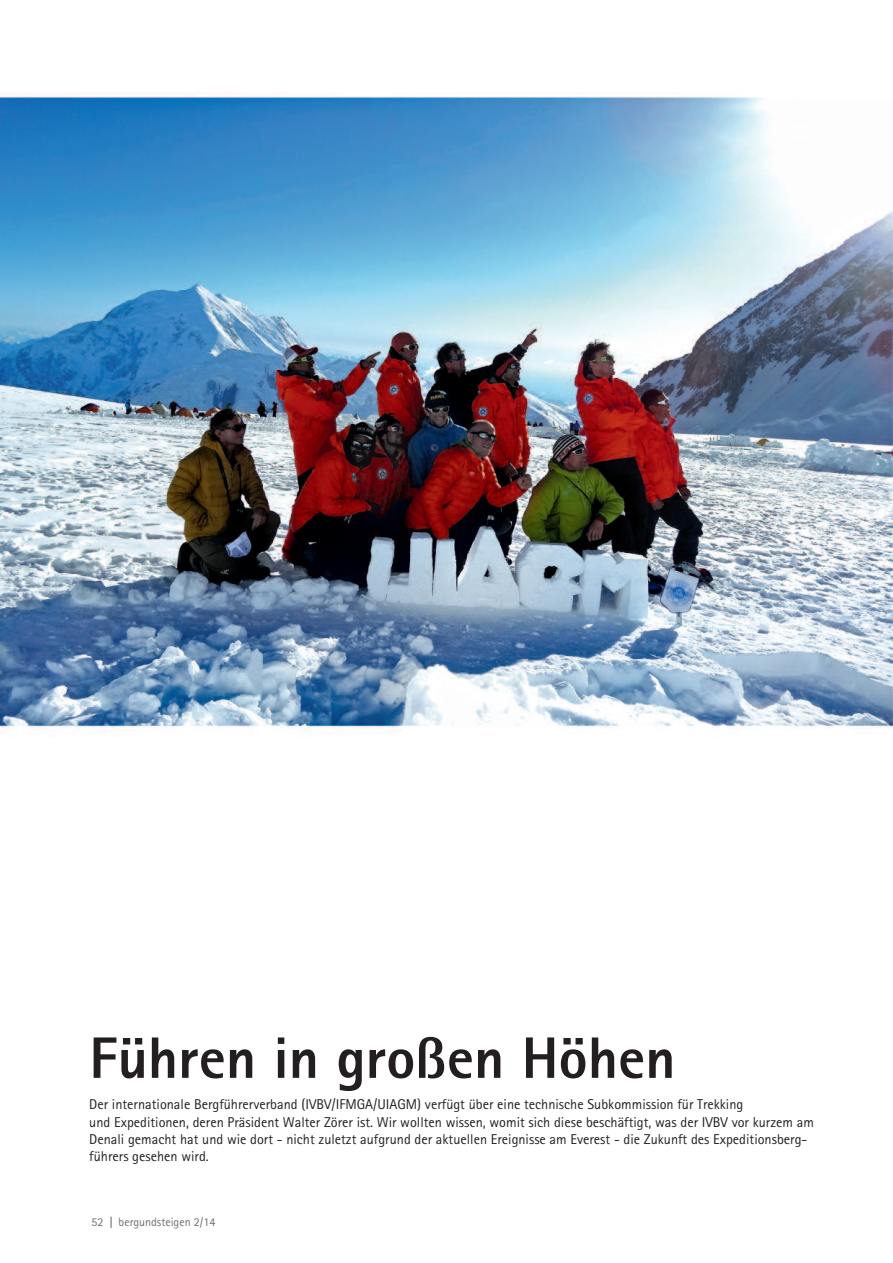
<style>
.page{position:relative;width:893px;height:1263px;background:#fff}
.page>*{position:absolute;margin:0;border:0;box-sizing:border-box;transform-origin:0 0}
.t1{font:800 58.5px "Agfa Rotis Sans Serif";color:#231f20}
.t2{font:14.25px/17.2px "Agfa Rotis Sans Serif";color:#231f20}
.t3{font:12px "Agfa Rotis Sans Serif";color:#6c6d70}
</style>
<div class="page">
<img style="left:0;top:96px;width:893px;height:632px">
<h1 class="t1" style="left:89px;top:1037px;width:588px">Führen in großen Höhen</h1>
<p class="t2" style="left:89px;top:1097px;width:726px">Der internationale Bergführerverband (IVBV/IFMGA/UIAGM) verfügt über eine technische Subkommission für Trekking<br>und Expeditionen, deren Präsident Walter Zörer ist. Wir wollten wissen, womit sich diese beschäftigt, was der IVBV vor kurzem am Denali gemacht hat und wie dort - nicht zuletzt aufgrund der aktuellen Ereignisse am Everest - die Zukunft des Expeditionsberg&shy;führers gesehen wird.</p>
<p class="t3" style="left:91px;top:1217px;width:125px">52 ❘ bergundsteigen 2/14</p>
</div>
